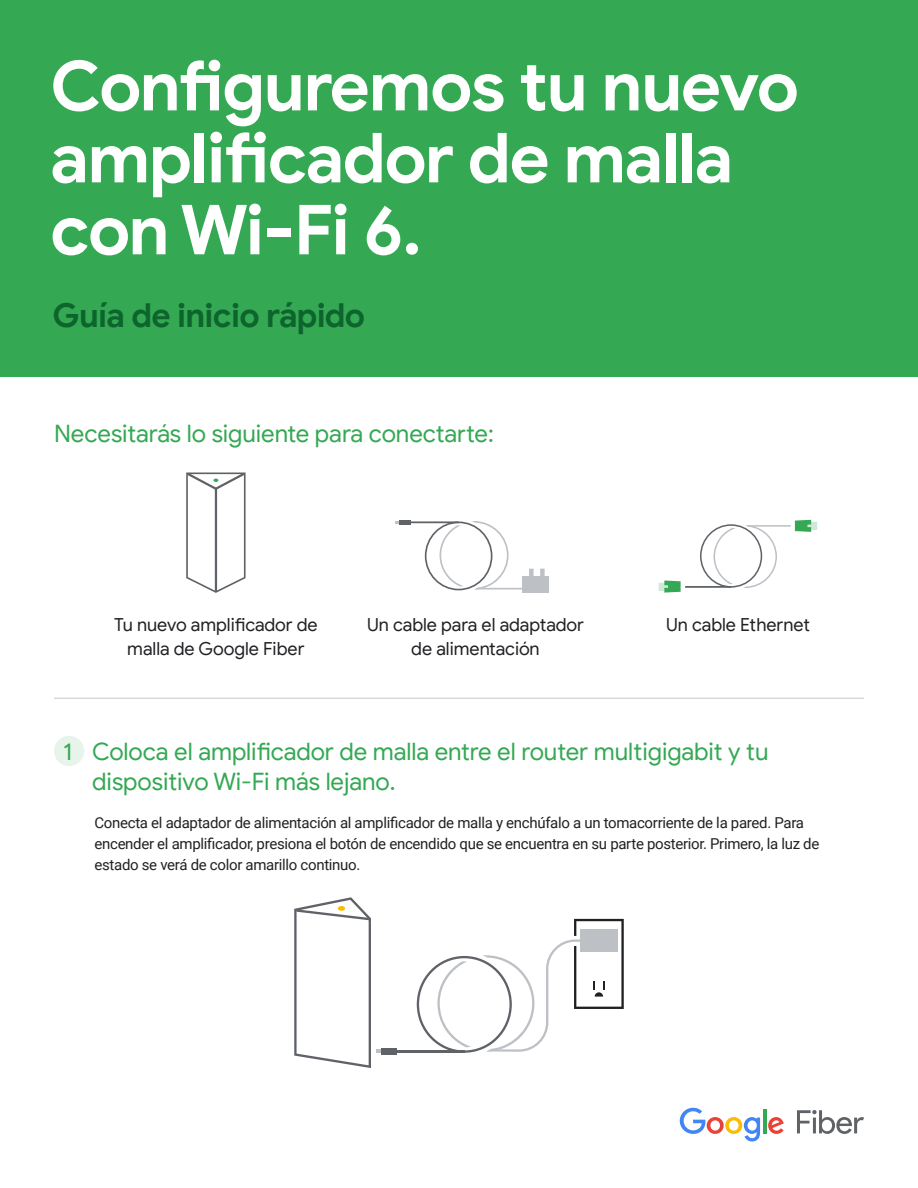
<style>
.page{position:relative;width:918px;height:1188px;background:#fff}
.page>*{position:absolute;margin:0;border:0;box-sizing:border-box;transform-origin:0 0}
.t1{font:700 69px/72px "Google Sans";letter-spacing:-.025em;color:#fff}
.t2{font:700 33px "Google Sans";letter-spacing:-.025em;color:#0d652d}
.t3{font:24px/30px "Google Sans";letter-spacing:-.005em;color:#34a853}
.t4{font:18px/24px "Google Sans";letter-spacing:-.005em;color:#202124;text-align:center}
.t5{font:15px/21px "Roboto";letter-spacing:-.02em;color:#202124}
</style>
<div class="page">
<div style="left:0;top:0;width:918px;height:377px;background:#34a853"></div>
<svg style="left:768px;top:1117px;width:16px;height:17px"></svg>
<hr style="left:763px;top:1109px;width:3px;height:24px;background:#34a853">
<svg style="left:680px;top:1108px;width:80px;height:33px"></svg>
<svg style="left:797px;top:1110px;width:67px;height:24px"></svg>
<hr style="left:54px;top:698px;width:810px;height:1px;background:#202124">
<div style="left:54px;top:736px;width:30px;height:30px;background:#e6f4ea;border-radius:50%"></div>
<svg style="left:186px;top:472px;width:60px;height:121px"></svg>
<div style="left:522px;top:577px;width:27px;height:16px;background:#bdc1c6"></div>
<div style="left:529px;top:569px;width:5px;height:11px;background:#bdc1c6"></div>
<div style="left:540px;top:569px;width:5px;height:11px;background:#bdc1c6"></div>
<hr style="left:409px;top:521px;width:50px;height:2px;background:#5f6368">
<svg style="left:425px;top:521px;width:99px;height:69px"></svg>
<hr style="left:399px;top:520px;width:11px;height:4px;background:#5f6368">
<div style="left:805px;top:522px;width:12px;height:8px;background:#ceead6"></div>
<hr style="left:685px;top:586px;width:46px;height:2px;background:#5f6368">
<div style="left:659px;top:583px;width:12px;height:8px;background:#ceead6"></div>
<svg style="left:664px;top:581px;width:17px;height:12px"></svg>
<svg style="left:700px;top:520px;width:111px;height:68px"></svg>
<svg style="left:417px;top:919px;width:207px;height:134px"></svg>
<hr style="left:394px;top:1050px;width:71px;height:3px;background:#5f6368">
<svg style="left:294px;top:897px;width:89px;height:171px"></svg>
<div style="left:381px;top:1048px;width:16px;height:6px;background:#5f6368"></div>
<h1 class="t1" style="left:50px;top:51px;width:750px">Configuremos tu nuevo amplificador de malla con Wi‑Fi 6.</h1>
<h2 class="t2" style="left:52px;top:295px;width:314px">Guía de inicio rápido</h2>
<h3 class="t3" style="left:54px;top:419px;width:441px">Necesitarás lo siguiente para conectarte:</h3>
<p class="t4" style="left:114px;top:612px;width:205px">Tu nuevo amplificador de malla de Google Fiber</p>
<p class="t4" style="left:367px;top:612px;width:218px">Un cable para el adaptador de alimentación</p>
<p class="t4" style="left:666px;top:612px;width:145px">Un cable Ethernet</p>
<h3 class="t3" style="left:63px;top:736px;width:11px">1</h3>
<h3 class="t3" style="left:92px;top:736px;width:678px">Coloca el amplificador de malla entre el router multigigabit y tu dispositivo Wi‑Fi más lejano.</h3>
<p class="t5" style="left:94px;top:812px;width:726px">Conecta el adaptador de alimentación al amplificador de malla y enchúfalo a un tomacorriente de la pared. Para encender el amplificador, presiona el botón de encendido que se encuentra en su parte posterior. Primero, la luz de estado se verá de color amarillo continuo.</p>
</div>
